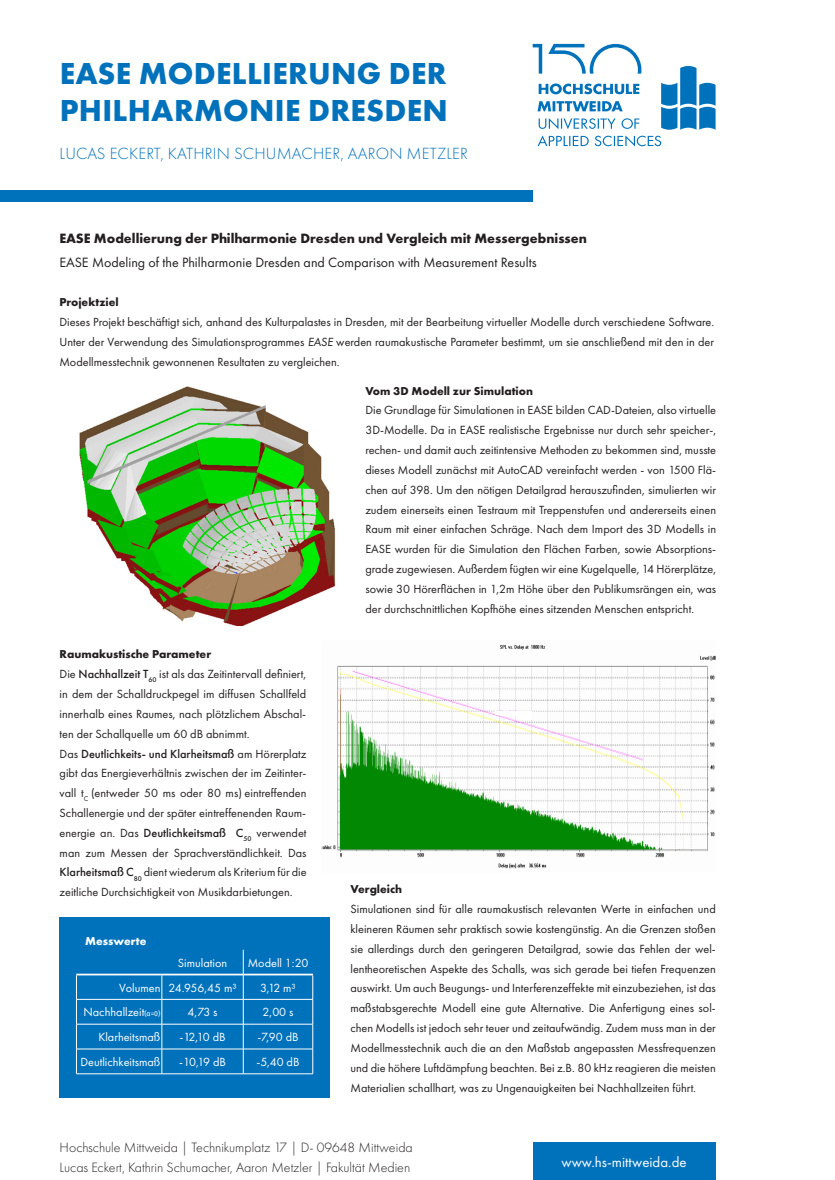
<style>
.page{position:relative;width:835px;height:1180px;background:#fff}
.page>*{position:absolute;margin:0;border:0;box-sizing:border-box;transform-origin:0 0}
.Hauptüberschrift___b{font:700 31.5px "Futura PT";letter-spacing:.01em;color:#0072bc}
.Hauptüberschrift___b-2{font:300 16.8px "Futura PT";letter-spacing:.01em;color:#0072bc}
.t1{font:14.87px "Futura PT";color:#fff}
.t2{font:300 14px/19.8px "Futura PT";color:#231f20}
.t3{font:14px "Futura PT";color:#231f20}
.t4{font:700 14px "Futura PT";color:#231f20}
.t5{font:12.25px/19.8px "Futura PT";color:#231f20;text-align:justify}
.t6{font:12.25px "Futura PT";color:#fff}
.t7{font:700 11.9px "Futura PT";color:#231f20}
.t8{font:700 11.9px "Futura PT";color:#fff}
.s1{font-style:italic}
.s2{font-weight:500}
.s3{font-family:"Fira Sans";font-size:7px}
</style>
<div class="page">
<svg style="left:532px;top:44px;width:183px;height:102px"></svg>
<div style="left:532px;top:1142px;width:183px;height:38px;background:#0072bc"></div>
<div style="left:0;top:190px;width:532px;height:11px;background:#0072bc"></div>
<div style="left:60px;top:917px;width:270px;height:180px;background:#0072bc"></div>
<img style="left:79px;top:386px;width:257px;height:240px">
<img style="left:321px;top:645px;width:395px;height:224px">
<hr style="left:162px;top:973px;width:81px;height:2px;background:#fff">
<hr style="left:243px;top:973px;width:70px;height:2px;background:#fff">
<hr style="left:76px;top:973px;width:86px;height:2px;background:#fff">
<hr style="left:76px;top:999px;width:86px;height:1px;background:#fff">
<hr style="left:162px;top:999px;width:81px;height:1px;background:#fff">
<hr style="left:243px;top:999px;width:70px;height:1px;background:#fff">
<hr style="left:76px;top:1024px;width:86px;height:1px;background:#fff">
<hr style="left:162px;top:1024px;width:81px;height:1px;background:#fff">
<hr style="left:243px;top:1024px;width:70px;height:1px;background:#fff">
<hr style="left:76px;top:1049px;width:86px;height:1px;background:#fff">
<svg style="left:76px;top:975px;width:1px;height:98px"></svg>
<hr style="left:162px;top:1049px;width:81px;height:1px;background:#fff">
<svg style="left:162px;top:975px;width:1px;height:98px"></svg>
<hr style="left:243px;top:1049px;width:70px;height:1px;background:#fff">
<svg style="left:312px;top:975px;width:1px;height:98px"></svg>
<hr style="left:76px;top:1073px;width:86px;height:1px;background:#fff">
<hr style="left:162px;top:1073px;width:81px;height:1px;background:#fff">
<hr style="left:243px;top:1073px;width:70px;height:1px;background:#fff">
<svg style="left:243px;top:949px;width:1px;height:124px"></svg>
<div style="left:500px;top:711px;width:15px;height:5px;background:#fff"></div>
<svg style="left:495px;top:711px;width:5px;height:4px"></svg>
<div style="left:516px;top:711px;width:15px;height:9px;background:#fff"></div>
<p class="Hauptüberschrift___b" style="left:60px;top:53px;width:388px">EASE MODELLIERUNG DER</p>
<p class="Hauptüberschrift___b" style="left:60px;top:91px;width:389px">PHILHARMONIE DRESDEN</p>
<p class="Hauptüberschrift___b-2" style="left:60px;top:144px;width:410px">LUCAS ECKERT, KATHRIN SCHUMACHER, AARON METZLER</p>
<p class="t4" style="left:59px;top:230px;width:529px">EASE Modellierung der Philharmonie Dresden und Vergleich mit Messergebnissen</p>
<p class="t3" style="left:59px;top:253px;width:478px">EASE Modeling of the Philharmonie Dresden and Comparison with Measurement Results</p>
<p class="t7" style="left:59px;top:294px;width:61px">Projektziel</p>
<p class="t5" style="left:59px;top:312px;width:656px">Dieses Projekt beschäftigt sich, anhand des Kulturpalastes in Dresden, mit der Bearbeitung virtueller Modelle durch verschiedene Software.<br>Unter der Verwendung des Simulationsprogrammes <span class="s1">EASE</span> werden raumakustische Parameter bestimmt, um sie anschließend mit den in der Modellmesstechnik gewonnenen Resultaten zu vergleichen.</p>
<p class="t7" style="left:60px;top:647px;width:153px">Raumakustische Parameter</p>
<p class="t5" style="left:60px;top:664px;width:248px">Die <span class="s2">Nachhallzeit T</span><sub>60</sub> ist als das Zeitintervall definiert, in dem der Schalldruckpegel im diffusen Schallfeld innerhalb eines Raumes, nach plötzlichem Abschal&shy;ten der Schallquelle um 60 dB abnimmt.</p>
<p class="t5" style="left:60px;top:743px;width:248px">Das <span class="s2">Deutlichkeits- und Klarheitsmaß</span> am Hörerplatz gibt das Energieverhältnis zwischen der im Zeitinter&shy;vall t<sub>C</sub> (entweder 50 ms oder 80 ms) eintreffenden Schallenergie und der später eintreffenenden Raum-</p>
<p class="t5" style="left:60px;top:823px;width:248px">energie an. Das <span class="s2">Deutlichkeitsmaß C</span><sub>50</sub> verwendet man zum Messen der Sprachverständlichkeit. Das <span class="s2">Klarheitsmaß C</span><sub>80</sub> dient wiederum als Kriterium für die zeitliche Durchsichtigkeit von Musikdarbietungen.</p>
<p class="t8" style="left:85px;top:933px;width:63px">Messwerte</p>
<p class="t6" style="left:178px;top:955px;width:51px">Simulation</p>
<p class="t6" style="left:248px;top:955px;width:62px">Modell 1:20</p>
<p class="t6" style="left:119px;top:980px;width:43px">Volumen</p>
<p class="t6" style="left:168px;top:980px;width:70px">24.956,45 m³</p>
<p class="t6" style="left:260px;top:980px;width:37px">3,12 m³</p>
<p class="t6" style="left:83px;top:1005px;width:78px">Nachhallzeit<span class="s3">(α=0)</span></p>
<p class="t6" style="left:187px;top:1005px;width:31px">4,73 s</p>
<p class="t6" style="left:262px;top:1005px;width:32px">2,00 s</p>
<p class="t6" style="left:98px;top:1030px;width:63px">Klarheitsmaß</p>
<p class="t6" style="left:179px;top:1030px;width:48px">-12,10 dB</p>
<p class="t6" style="left:257px;top:1030px;width:43px">-7,90 dB</p>
<p class="t6" style="left:80px;top:1054px;width:81px">Deutlichkeitsmaß</p>
<p class="t6" style="left:179px;top:1054px;width:48px">-10,19 dB</p>
<p class="t6" style="left:256px;top:1054px;width:45px">-5,40 dB</p>
<p class="t7" style="left:365px;top:383px;width:169px">Vom 3D Modell zur Simulation</p>
<p class="t5" style="left:365px;top:400px;width:352px">Die Grundlage für Simulationen in EASE bilden CAD-Dateien, also virtuelle 3D-Modelle. Da in EASE realistische Ergebnisse nur durch sehr speicher-, rechen- und damit auch zeitintensive Methoden zu bekommen sind, musste dieses Modell zunächst mit AutoCAD vereinfacht werden - von 1500 Flä&shy;chen auf 398. Um den nötigen Detailgrad herauszufinden, simulierten wir zudem einerseits einen Testraum mit Treppenstufen und andererseits einen Raum mit einer einfachen Schräge. Nach dem Import des 3D Modells in EASE wurden für die Simulation den Flächen Farben, sowie Absorptions&shy;grade zugewiesen. Außerdem fügten wir eine Kugelquelle, 14 Hörerplätze, sowie 30 Hörerflächen in 1,2m Höhe über den Publikumsrängen ein, was der durchschnittlichen Kopfhöhe eines sitzenden Menschen entspricht.</p>
<p class="t7" style="left:350px;top:881px;width:53px">Vergleich</p>
<p class="t5" style="left:350px;top:899px;width:367px">Simulationen sind für alle raumakustisch relevanten Werte in einfachen und kleineren Räumen sehr praktisch sowie kostengünstig. An die Grenzen stoßen sie allerdings durch den geringeren Detailgrad, sowie das Fehlen der wel&shy;lentheoretischen Aspekte des Schalls, was sich gerade bei tiefen Frequenzen auswirkt. Um auch Beugungs- und Interferenzeffekte mit einzubeziehen, ist das maßstabsgerechte Modell eine gute Alternative. Die Anfertigung eines sol&shy;chen Modells ist jedoch sehr teuer und zeitaufwändig. Zudem muss man in der Modellmesstechnik auch die an den Maßstab angepassten Messfrequenzen und die höhere Luftdämpfung beachten. Bei z.B. 80 kHz reagieren die meisten Materialien schallhart, was zu Ungenauigkeiten bei Nachhallzeiten führt.</p>
<p class="t2" style="left:60px;top:1137px;width:354px">Hochschule Mittweida | Technikumplatz 17 | D- 09648 Mittweida<br>Lucas Eckert, Kathrin Schumacher, Aaron Metzler | Fakultät Medien</p>
<p class="t1" style="left:561px;top:1153px;width:126px">www.hs-mittweida.de</p>
</div>
